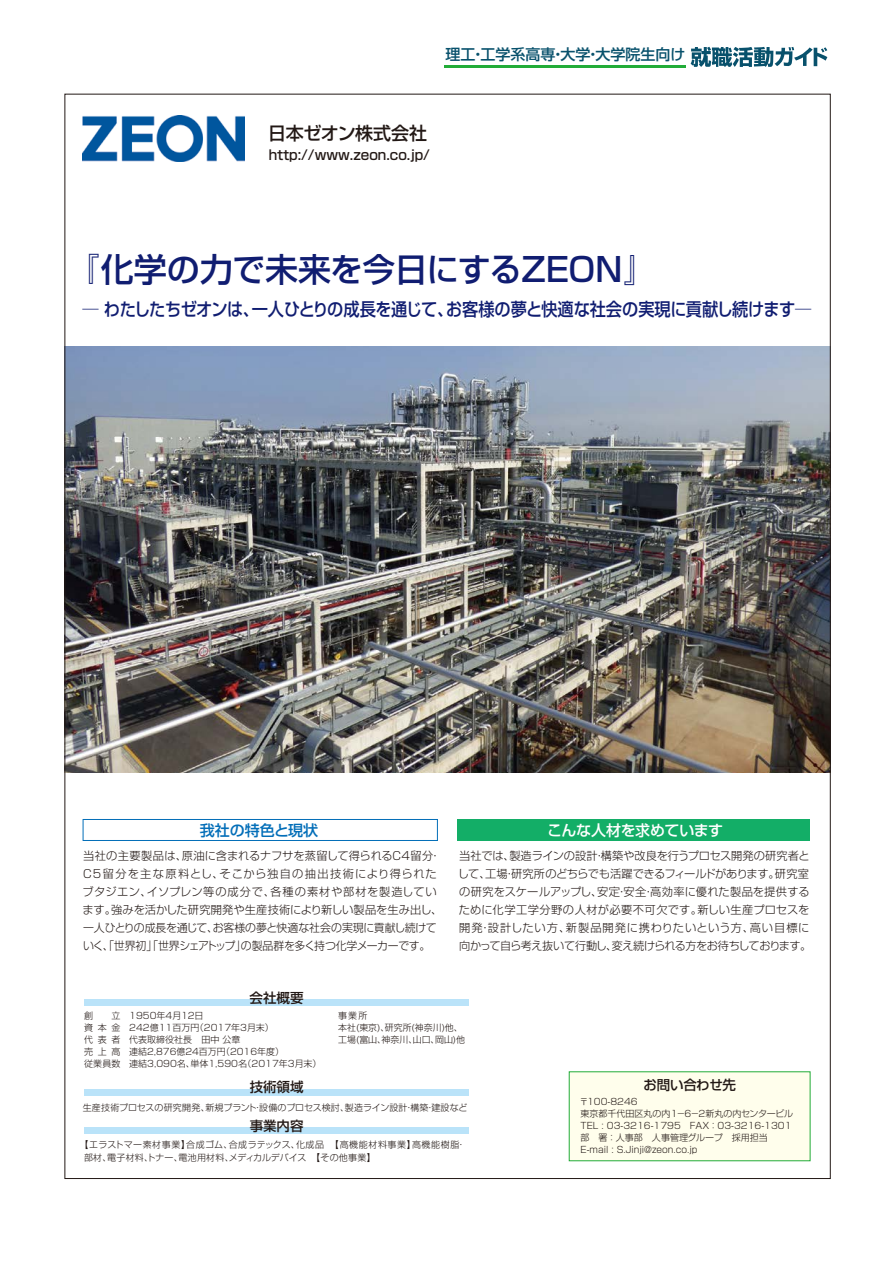
<style>
.page{position:relative;width:893px;height:1263px;background:#fff}
.page>*{position:absolute;margin:0;border:0;box-sizing:border-box;transform-origin:0 0}
.t1{font:500 33px "Shin Go Pro";letter-spacing:-.01em;color:#101d71}
.t2{font:500 18px "Shin Go Pro";letter-spacing:-.03em;color:#101d71;scale:.9 1}
.t3{font:500 18px "Shin Go Pro";letter-spacing:-.015em;color:#221815}
.t4{font:500 15px "Shin Go Pro";color:#08516c}
.t5{font:500 15px "Shin Go Pro";letter-spacing:-.03em;color:#fff}
.t6{font:500 15px "Shin Go Pro";color:#036eb8}
.t7{font:500 13.5px "Shin Go Pro";color:#221815}
.t8{font:500 13.5px "Shin Go Pro";letter-spacing:-.02em;color:#221815}
.t9{font:300 11.25px/18px "Shin Go Pro";color:#221815}
.t10{font:300 9px/12px "Shin Go Pro";color:#221815}
.t11{font:300 9px/12.8px "Shin Go Pro";letter-spacing:.025em;color:#221815}
</style>
<div class="page">
<img style="left:67px;top:347px;width:762px;height:425px">
<div style="left:85px;top:1000px;width:384px;height:6px;background:#bae3f9"></div>
<div style="left:85px;top:1127px;width:384px;height:6px;background:#bae3f9"></div>
<div style="left:85px;top:1089px;width:384px;height:6px;background:#bae3f9"></div>
<div style="left:83px;top:819px;width:355px;height:22px;border:1px solid #036eb8"></div>
<div style="left:569px;top:1071px;width:241px;height:90px;background:#fffeec"></div>
<div style="left:457px;top:819px;width:352px;height:21px;background:#13ae67"></div>
<img style="left:83px;top:115px;width:162px;height:46px">
<svg style="left:691px;top:47px;width:136px;height:20px"></svg>
<hr style="left:445px;top:66px;width:241px;height:2px;background:#22ac38">
<h3 class="t4" style="left:446px;top:42px;width:241px">理工・工学系高専・大学・大学院生向け</h3>
<h2 class="t3" style="left:268px;top:118px;width:161px">日本ゼオン株式会社</h2>
<p class="t7" style="left:269px;top:144px;width:163px">http://www.zeon.co.jp/</p>
<h1 class="t1" style="left:66px;top:242px;width:592px">『化学の力で未来を今日にするZEON』</h1>
<h2 class="t2" style="left:82px;top:295px;width:811px">─ わたしたちゼオンは、一人ひとりの成長を通じて、お客様の夢と快適な社会の実現に貢献し続けます─</h2>
<h3 class="t6" style="left:200px;top:818px;width:120px">我社の特色と現状</h3>
<h3 class="t5" style="left:547px;top:818px;width:177px">こんな人材を求めています</h3>
<p class="t9" style="left:83px;top:845px;width:361px">当社の主要製品は、原油に含まれるナフサを蒸留して得られるC4留分・C5留分を主な原料とし、そこから独自の抽出技術により得られたブタジエン、イソプレン等の成分で、各種の素材や部材を製造しています。強みを活かした研究開発や生産技術により新しい製品を生み出し、一人ひとりの成長を通じて、お客様の夢と快適な社会の実現に貢献し続けていく、「世界初」「世界シェアトップ」の製品群を多く持つ化学メーカーです。</p>
<p class="t9" style="left:458px;top:845px;width:355px">当社では、製造ラインの設計・構築や改良を行うプロセス開発の研究者として、工場・研究所のどちらでも活躍できるフィールドがあります。研究室の研究をスケールアップし、安定・安全・高効率に優れた製品を提供するために化学工学分野の人材が必要不可欠です。新しい生産プロセスを開発・設計したい方、新製品開発に携わりたいという方、高い目標に向かって自ら考え抜いて行動し、変え続けられる方をお待ちしております。</p>
<p class="t10" style="left:84px;top:1008px;width:38px;text-align:justify;text-indent:27px">立資本金代表者売上高従業員数</p>
<p class="t10" style="left:84px;top:1008px;width:10px">創</p>
<p class="t7" style="left:250px;top:987px;width:55px">会社概要</p>
<p class="t10" style="left:129px;top:1008px;width:194px">1950年4月12日<br>242億11百万円（2017年3月末）<br>代表取締役社長　田中 公章<br>連結2,876億24百万円（2016年度）<br>連結3,090名、単体1,590名（2017年3月末）</p>
<p class="t10" style="left:338px;top:1008px;width:31px">事業所</p>
<p class="t10" style="left:338px;top:1020px;width:128px">本社(東京)、研究所(神奈川)他、工場(富山、神奈川、山口、岡山)他</p>
<p class="t7" style="left:250px;top:1076px;width:55px">技術領域</p>
<p class="t8" style="left:644px;top:1074px;width:94px">お問い合わせ先</p>
<p class="t10" style="left:83px;top:1100px;width:386px">生産技術プロセスの研究開発、新規プラント・設備のプロセス検討、製造ライン設計・構築・建設など</p>
<p class="t7" style="left:250px;top:1114px;width:55px">事業内容</p>
<p class="t11" style="left:84px;top:1137px;width:383px;text-indent:-4px">【エラストマー素材事業】合成ゴム、合成ラテックス、化成品　【高機能材料事業】高機能樹脂・部材、電子材料、トナー、電池用材料、メディカルデバイス　【その他事業】</p>
<p class="t10" style="left:579px;top:1094px;width:215px">〒100-8246<br>東京都千代田区丸の内1－6－2新丸の内センタービル<br>TEL : 03-3216-1795　FAX ：03-3216-1301部　署 ：人事部　人事管理グループ　採用担当<br>E-mail : S.Jinji@zeon.co.jp</p>
</div>
